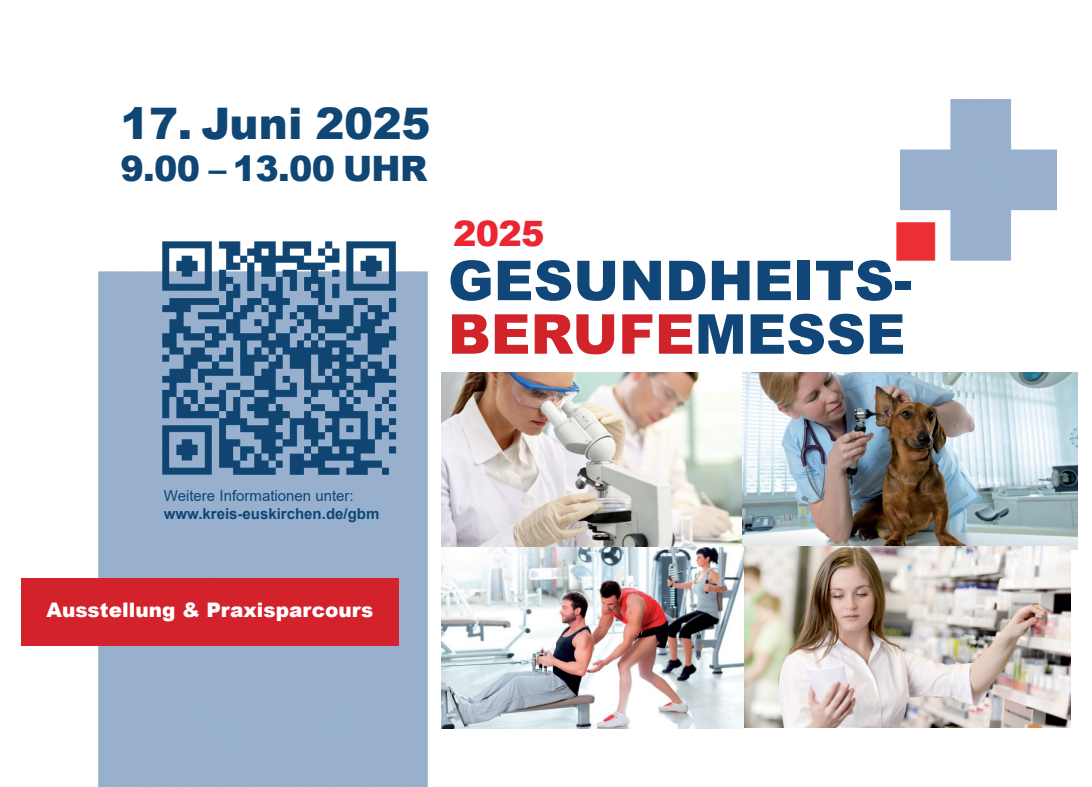
<style>
.page{position:relative;width:1092px;height:787px;background:#fff}
.page>*{position:absolute;margin:0;border:0;box-sizing:border-box;transform-origin:0 0}
.t1{font:900 55px/53.5px "Arial";color:#104778}
.t2{font:900 43.5px "Arial";letter-spacing:-.01em;color:#104674}
.t3{font:900 35px "Arial";letter-spacing:-.02em;color:#104674}
.t4{font:900 35px "Arial";color:#eb2632}
.t5{font:900 20px "Arial";color:#fff}
.t6{font:700 15px "Arial";color:#0f4677}
.t7{font:15px "Arial";color:#0f4677}
.s1{color:#d1232a}
</style>
<div class="page">
<img style="left:98px;top:99px;width:958px;height:688px">
<div style="left:21px;top:578px;width:378px;height:68px;background:#d3222b"></div>
<img style="left:441px;top:373px;width:636px;height:176px">
<img style="left:441px;top:546px;width:629px;height:182px">
<img style="left:149px;top:227px;width:260px;height:250px">
<h2 class="t2" style="left:120px;top:92px;width:311px">17. Juni 2025</h2>
<h3 class="t3" style="left:120px;top:143px;width:308px">9.00 – 13.00 UHR</h3>
<h3 class="t4" style="left:453px;top:208px;width:93px">2025</h3>
<h1 class="t1" style="left:448px;top:252px;width:466px">GESUNDHEITS-<br><span class="s1">BERUFE</span>MESSE</h1>
<p class="t7" style="left:164px;top:486px;width:191px">Weitere Informationen unter:</p>
<p class="t6" style="left:164px;top:503px;width:217px">www.kreis-euskirchen.de/gbm</p>
<h3 class="t5" style="left:47px;top:595px;width:328px">Ausstellung &amp; Praxisparcours</h3>
</div>
